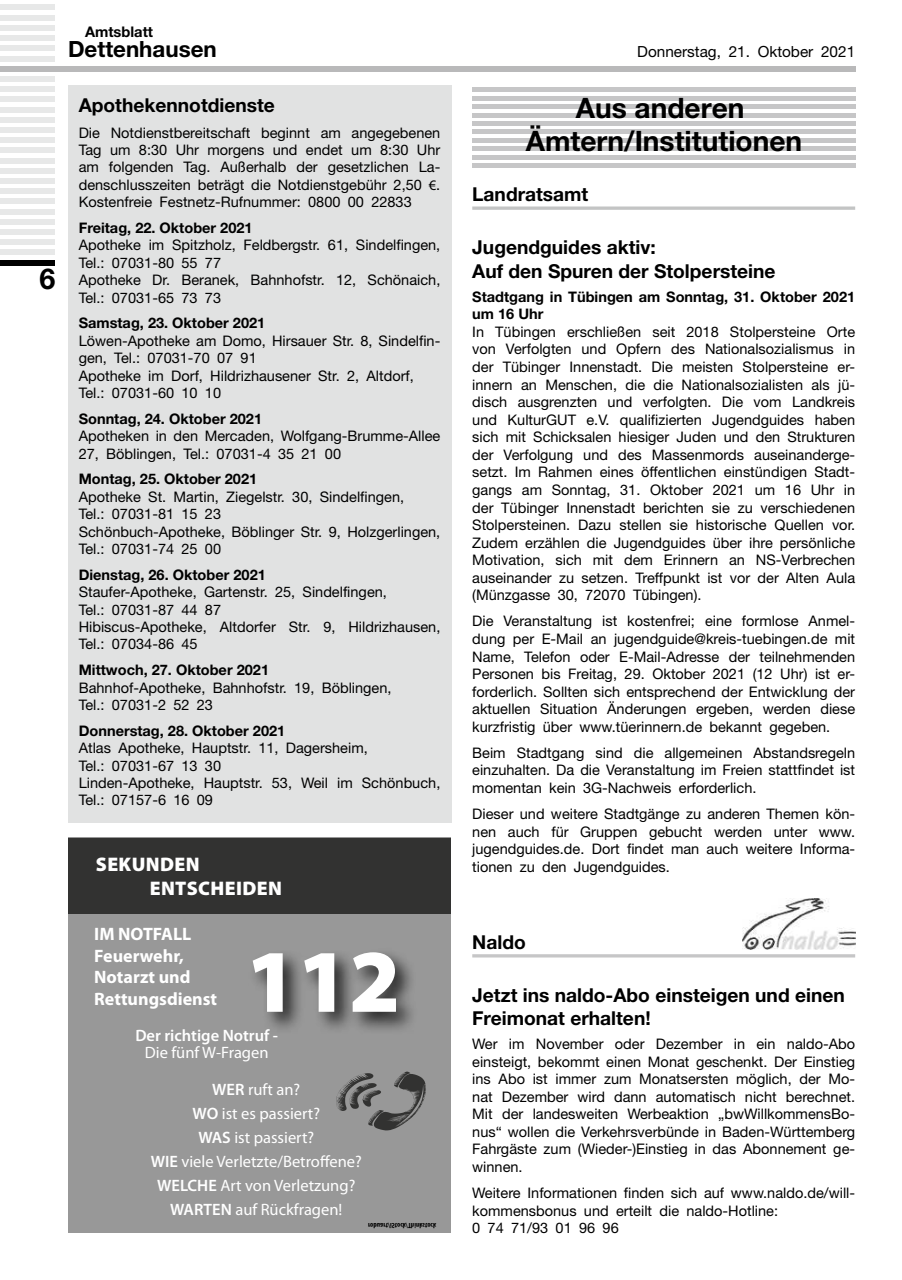
<style>
.page{position:relative;width:902px;height:1280px;background:#fff}
.page>*{position:absolute;margin:0;border:0;box-sizing:border-box;transform-origin:0 0}
.t1{font:900 90px "Myriad Pro";color:#fff}
.t2{font:700 28.8px "Helvetica Neue";color:#000}
.t3{font:700 28.2px/33px "Helvetica Neue";color:#000;text-align:center}
.t4{font:700 22.35px "Helvetica Neue";color:#000}
.t5{font:900 19.8px/23.7px "Myriad Pro";letter-spacing:.02em;color:#fff}
.t6{font:700 19.2px/23.2px "Helvetica Neue";color:#000}
.t7{font:700 18px/21.6px "Myriad Pro";color:#fff}
.t8{font:16.5px/24px "Myriad Pro";color:#fff;text-align:center}
.t9{font:600 16.5px "Myriad Pro";color:#fff}
.t10{font:15.3px "Helvetica Neue";color:#000}
.t11{font:700 14.7px "Helvetica Neue";color:#000}
.t12{font:14.55px/17.5px "Helvetica Neue";color:#000}
.t13{font:700 14.55px/17.5px "Helvetica Neue";color:#000}
.s1{font-family:"Myriad Pro"}
.s2{font-weight:600}
</style>
<div class="page">
<div style="left:0;top:5px;width:55px;height:5px;background:#e7e8e8"></div>
<div style="left:0;top:15px;width:55px;height:5px;background:#e7e8e8"></div>
<div style="left:0;top:25px;width:55px;height:5px;background:#e7e8e8"></div>
<div style="left:0;top:35px;width:55px;height:6px;background:#e7e8e8"></div>
<div style="left:0;top:46px;width:55px;height:5px;background:#e7e8e8"></div>
<div style="left:0;top:56px;width:55px;height:5px;background:#e7e8e8"></div>
<div style="left:0;top:66px;width:855px;height:5px;background:#b9b9ba"></div>
<div style="left:0;top:76px;width:55px;height:5px;background:#e7e8e8"></div>
<div style="left:0;top:86px;width:55px;height:6px;background:#e7e8e8"></div>
<div style="left:0;top:97px;width:55px;height:5px;background:#e7e8e8"></div>
<div style="left:0;top:107px;width:55px;height:5px;background:#e7e8e8"></div>
<div style="left:0;top:117px;width:55px;height:5px;background:#e7e8e8"></div>
<div style="left:0;top:127px;width:55px;height:5px;background:#e7e8e8"></div>
<div style="left:0;top:138px;width:55px;height:5px;background:#e7e8e8"></div>
<div style="left:0;top:148px;width:55px;height:5px;background:#e7e8e8"></div>
<div style="left:0;top:158px;width:55px;height:5px;background:#e7e8e8"></div>
<div style="left:0;top:168px;width:55px;height:5px;background:#e7e8e8"></div>
<div style="left:0;top:178px;width:55px;height:5px;background:#e7e8e8"></div>
<div style="left:0;top:189px;width:55px;height:5px;background:#e7e8e8"></div>
<div style="left:0;top:199px;width:55px;height:5px;background:#e7e8e8"></div>
<div style="left:0;top:209px;width:55px;height:5px;background:#e7e8e8"></div>
<div style="left:0;top:219px;width:55px;height:6px;background:#e7e8e8"></div>
<div style="left:0;top:229px;width:55px;height:6px;background:#e7e8e8"></div>
<div style="left:0;top:240px;width:55px;height:5px;background:#e7e8e8"></div>
<div style="left:0;top:250px;width:55px;height:5px;background:#e7e8e8"></div>
<div style="left:0;top:260px;width:55px;height:5px;background:#000"></div>
<div style="left:68px;top:85px;width:383px;height:737px;background:#e1e2e2"></div>
<svg style="left:472px;top:206px;width:383px;height:4px;background:#cdcece"></svg>
<div style="left:472px;top:87px;width:383px;height:5px;background:#c6c6c7"></div>
<div style="left:472px;top:96px;width:383px;height:5px;background:#c6c6c7"></div>
<div style="left:472px;top:104px;width:383px;height:5px;background:#c6c6c7"></div>
<div style="left:472px;top:113px;width:383px;height:5px;background:#c6c6c7"></div>
<div style="left:472px;top:121px;width:383px;height:5px;background:#c6c6c7"></div>
<div style="left:472px;top:129px;width:383px;height:5px;background:#c6c6c7"></div>
<div style="left:472px;top:138px;width:383px;height:5px;background:#c6c6c7"></div>
<div style="left:472px;top:146px;width:383px;height:5px;background:#c6c6c7"></div>
<hr style="left:472px;top:155px;width:383px;height:4px;background:#c6c6c7">
<div style="left:472px;top:163px;width:383px;height:5px;background:#c6c6c7"></div>
<img style="left:742px;top:898px;width:113px;height:51px">
<hr style="left:472px;top:954px;width:383px;height:3px;background:#c6c6c7">
<div style="left:68px;top:838px;width:382px;height:395px;background:#989898"></div>
<div style="left:68px;top:838px;width:382px;height:75px;background:#323231"></div>
<svg style="left:336px;top:1071px;width:90px;height:59px"></svg>
<div style="left:248px;top:947px;width:171px;height:88px;background:#000;opacity:.75"></div>
<h2 class="t2" style="left:40px;top:261px;width:17px">6</h2>
<p class="t11" style="left:85px;top:22px;width:69px">Amtsblatt</p>
<h3 class="t4" style="left:68px;top:35px;width:150px">Dettenhausen</h3>
<p class="t10" style="left:637px;top:43px;width:219px">Donnerstag, 21. Oktober 2021</p>
<h3 class="t6" style="left:79px;top:93px;width:198px">Apothekennotdienste</h3>
<p class="t12" style="left:79px;top:124px;width:363px;text-align:justify">Die Notdienstbereitschaft beginnt am angegebenen Tag um 8:30 Uhr morgens und endet um 8:30 Uhr am folgenden Tag. Außerhalb der gesetzlichen La&shy;denschlusszeiten beträgt die Notdienstgebühr 2,50 <span class="s1">€</span>.<br>Kostenfreie Festnetz-Rufnummer: 0800 00 22833</p>
<p class="t13" style="left:79px;top:219px;width:175px">Freitag, 22. Oktober 2021</p>
<p class="t12" style="left:79px;top:236px;width:363px">Apotheke im Spitzholz, Feldbergstr. 61, Sindelfingen, Tel.: 07031-80 55 77<br>Apotheke Dr. Beranek, Bahnhofstr. 12, Schönaich, Tel.: 07031-65 73 73</p>
<p class="t13" style="left:79px;top:314px;width:188px">Samstag, 23. Oktober 2021</p>
<p class="t12" style="left:79px;top:332px;width:363px">Löwen-Apotheke am Domo, Hirsauer Str. 8, Sindelfin&shy;gen, Tel.: 07031-70 07 91<br>Apotheke im Dorf, Hildrizhausener Str. 2, Altdorf, Tel.: 07031-60 10 10</p>
<p class="t13" style="left:79px;top:409px;width:185px">Sonntag, 24. Oktober 2021</p>
<p class="t12" style="left:79px;top:427px;width:363px">Apotheken in den Mercaden, Wolfgang-Brumme-Allee<br>27, Böblingen, Tel.: 07031-4 35 21 00</p>
<p class="t13" style="left:79px;top:470px;width:180px">Montag, 25. Oktober 2021</p>
<p class="t12" style="left:79px;top:488px;width:363px">Apotheke St. Martin, Ziegelstr. 30, Sindelfingen,<br>Tel.: 07031-81 15 23<br>Schönbuch-Apotheke, Böblinger Str. 9, Holzgerlingen, Tel.: 07031-74 25 00</p>
<p class="t13" style="left:79px;top:566px;width:189px">Dienstag, 26. Oktober 2021</p>
<p class="t12" style="left:79px;top:583px;width:363px">Staufer-Apotheke, Gartenstr. 25, Sindelfingen,<br>Tel.: 07031-87 44 87<br>Hibiscus-Apotheke, Altdorfer Str. 9, Hildrizhausen, Tel.: 07034-86 45</p>
<p class="t13" style="left:79px;top:661px;width:192px">Mittwoch, 27. Oktober 2021</p>
<p class="t12" style="left:79px;top:678px;width:314px">Bahnhof-Apotheke, Bahnhofstr. 19, Böblingen,<br>Tel.: 07031-2 52 23</p>
<p class="t13" style="left:79px;top:722px;width:208px">Donnerstag, 28. Oktober 2021</p>
<p class="t12" style="left:79px;top:739px;width:363px">Atlas Apotheke, Hauptstr. 11, Dagersheim,<br>Tel.: 07031-67 13 30<br>Linden-Apotheke, Hauptstr. 53, Weil im Schönbuch, Tel.: 07157-6 16 09</p>
<h3 class="t3" style="left:526px;top:90px;width:278px">Aus anderen<br>Ämtern/Institutionen</h3>
<h3 class="t6" style="left:472px;top:182px;width:117px">Landratsamt</h3>
<h3 class="t6" style="left:472px;top:236px;width:305px">Jugendguides aktiv:<br>Auf den Spuren der Stolpersteine</h3>
<p class="t13" style="left:472px;top:287px;width:384px">Stadtgang in Tübingen am Sonntag, 31. Oktober 2021 um 16 Uhr</p>
<p class="t12" style="left:472px;top:323px;width:384px;text-align:justify">In Tübingen erschließen seit 2018 Stolpersteine Orte von Verfolgten und Opfern des Nationalsozialismus in der Tübinger Innenstadt. Die meisten Stolpersteine er&shy;innern an Menschen, die die Nationalsozialisten als jü&shy;disch ausgrenzten und verfolgten. Die vom Landkreis und KulturGUT e.V. qualifizierten Jugendguides haben sich mit Schicksalen hiesiger Juden und den Strukturen der Verfolgung und des Massenmords auseinanderge&shy;setzt. Im Rahmen eines öffentlichen einstündigen Stadt&shy;gangs am Sonntag, 31. Oktober 2021 um 16 Uhr in der Tübinger Innenstadt berichten sie zu verschiedenen Stolpersteinen. Dazu stellen sie historische Quellen vor.<br>Zudem erzählen die Jugendguides über ihre persönliche Motivation, sich mit dem Erinnern an NS-Verbrechen auseinander zu setzen. Treffpunkt ist vor der Alten Aula (Münzgasse 30, 72070 Tübingen).</p>
<p class="t12" style="left:472px;top:612px;width:384px;text-align:justify">Die Veranstaltung ist kostenfrei; eine formlose Anmel&shy;dung per E-Mail an jugendguide@kreis-tuebingen.de mit Name, Telefon oder E-Mail-Adresse der teilnehmenden Personen bis Freitag, 29. Oktober 2021 (12 Uhr) ist er&shy;forderlich. Sollten sich entsprechend der Entwicklung der aktuellen Situation Änderungen ergeben, werden diese kurzfristig über www.tüerinnern.de bekannt gegeben.</p>
<p class="t12" style="left:472px;top:744px;width:384px;text-align:justify">Beim Stadtgang sind die allgemeinen Abstandsregeln einzuhalten. Da die Veranstaltung im Freien stattfindet ist momentan kein 3G-Nachweis erforderlich.</p>
<p class="t12" style="left:472px;top:805px;width:384px;text-align:justify">Dieser und weitere Stadtgänge zu anderen Themen kön&shy;nen auch für Gruppen gebucht werden unter www. jugendguides.de. Dort findet man auch weitere Informa&shy;tionen zu den Jugendguides.</p>
<h3 class="t5" style="left:150px;top:853px;width:134px;text-indent:-54px">SEKUNDEN<br>ENTSCHEIDEN</h3>
<p class="t7" style="left:94px;top:922px;width:124px">IM NOTFALL<br>Feuerwehr,<br>Notarzt und<br>Rettungsdienst</p>
<h1 class="t1" style="left:246px;top:930px;width:156px">112</h1>
<p class="t9" style="left:135px;top:1025px;width:144px">Der richtige Notruf ‐</p>
<p class="t8" style="left:145px;top:1040px;width:125px">Die fünf W-Fragen</p>
<p class="t8" style="left:151px;top:1077px;width:213px"><span class="s2">WER</span> ruft an?<br><span class="s2">WO</span> ist es passiert?<br><span class="s2">WAS</span> ist passiert?<br><span class="s2">WIE</span> viele Verletzte/Betroffene?<br><span class="s2">WELCHE</span> Art von Verletzung?<br><span class="s2">WARTEN</span> auf Rückfragen!</p>
<h3 class="t6" style="left:472px;top:930px;width:55px">Naldo</h3>
<h3 class="t6" style="left:472px;top:983px;width:374px">Jetzt ins naldo-Abo einsteigen und einen<br>Freimonat erhalten!</h3>
<p class="t12" style="left:472px;top:1035px;width:384px;text-align:justify">Wer im November oder Dezember in ein naldo-Abo einsteigt, bekommt einen Monat geschenkt. Der Einstieg ins Abo ist immer zum Monatsersten möglich, der Mo&shy;nat Dezember wird dann automatisch nicht berechnet.<br>Mit der landesweiten Werbeaktion „bwWillkommensBo&shy;nus“ wollen die Verkehrsverbünde in Baden-Württemberg Fahrgäste zum (Wieder-)Einstieg in das Abonnement ge&shy;winnen.</p>
<p class="t12" style="left:472px;top:1184px;width:384px">Weitere Informationen finden sich auf www.naldo.de/will&shy;kommensbonus und erteilt die naldo-Hotline:<br>0 74 71/93 01 96 96</p>
</div>
